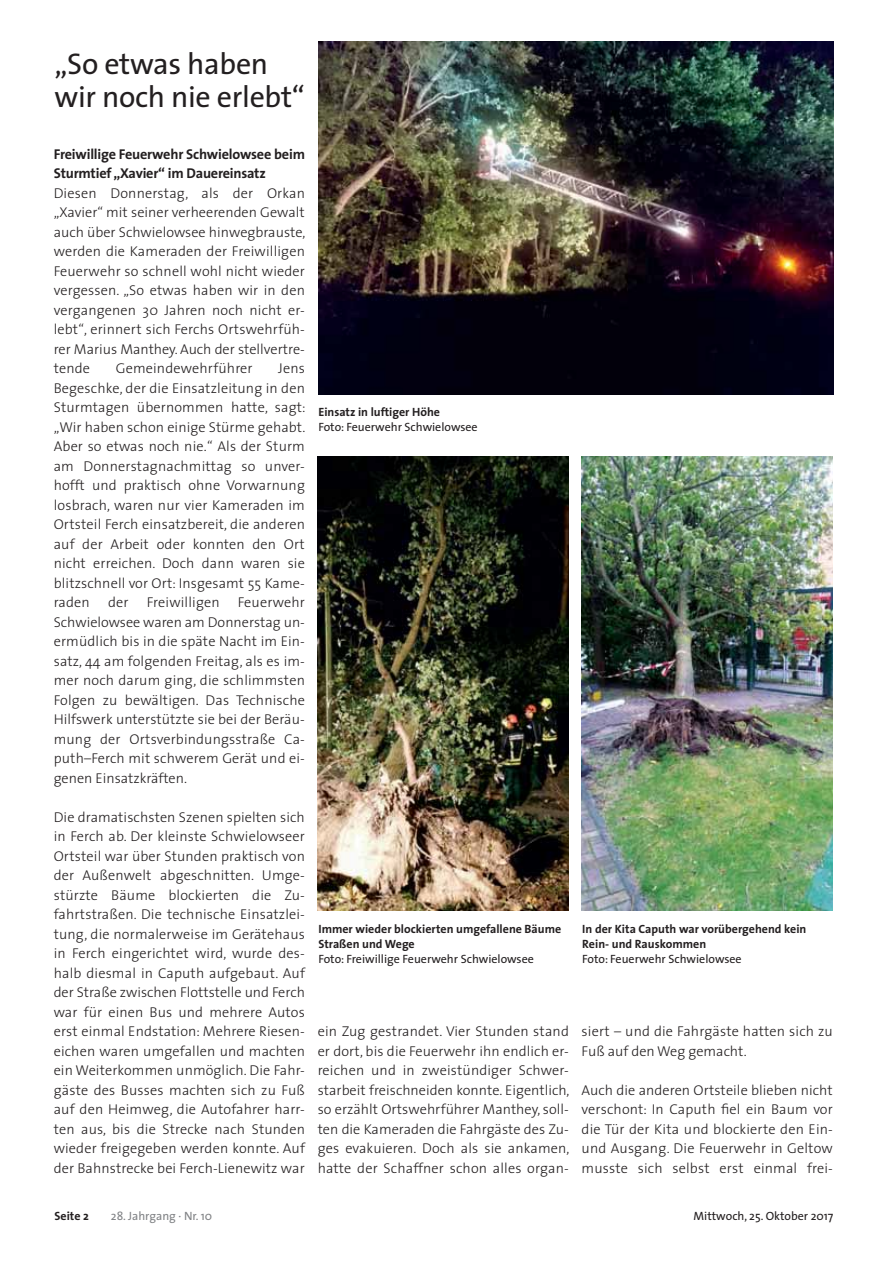
<style>
.page{position:relative;width:894px;height:1263px;background:#fff}
.page>*{position:absolute;margin:0;border:0;box-sizing:border-box;transform-origin:0 0}
.t1{font:30px/33px "The Sans";letter-spacing:-.01em;color:#231f20}
.t2{font:300 14.25px/19.5px "The Sans";letter-spacing:.01em;color:#231f20;text-align:justify}
.t3{font:700 14.25px/19.5px "The Sans";letter-spacing:-.015em;color:#231f20}
.t4{font:700 12px/15px "The Sans";color:#231f20}
.t5{font:12px "The Sans";color:#231f20}
.t6{font:12px "The Sans";color:#808285}
</style>
<div class="page">
<img style="left:317px;top:456px;width:251px;height:454px">
<img style="left:581px;top:456px;width:251px;height:454px">
<img style="left:318px;top:42px;width:515px;height:353px">
<h1 class="t1" style="left:54px;top:51px;width:252px">„So etwas haben wir noch nie erlebt“</h1>
<p class="t3" style="left:54px;top:145px;width:253px">Freiwillige Feuerwehr Schwielowsee beim<br>Sturmtief „Xavier“ im Dauereinsatz</p>
<p class="t2" style="left:54px;top:184px;width:253px">Diesen Donnerstag, als der Orkan „Xavier“ mit seiner verheerenden Gewalt auch über Schwielowsee hinwegbrauste, werden die Kameraden der Freiwilligen Feuerwehr so schnell wohl nicht wieder vergessen. „So etwas haben wir in den vergangenen 30 Jahren noch nicht er&shy;lebt“, erinnert sich Ferchs Ortswehrfüh&shy;rer Marius Manthey. Auch der stellvertre&shy;tende</p>
<p class="t2" style="left:116px;top:360px;width:138px">Gemeindewehrführer</p>
<p class="t2" style="left:54px;top:360px;width:253px;text-indent:224px">Jens Begeschke, der die Einsatzleitung in den Sturmtagen übernommen hatte, sagt: „Wir haben schon einige Stürme gehabt.<br>Aber so etwas noch nie.“ Als der Sturm am Donnerstagnachmittag so unver&shy;hofft und praktisch ohne Vorwarnung losbrach, waren nur vier Kameraden im Ortsteil Ferch einsatzbereit, die anderen auf der Arbeit oder konnten den Ort nicht erreichen. Doch dann waren sie blitzschnell vor Ort: Insgesamt 55 Kame&shy;raden</p>
<p class="t2" style="left:54px;top:594px;width:252px;text-indent:184px">Feuerwehr Schwielowsee waren am Donnerstag un&shy;ermüdlich bis in die späte Nacht im Ein&shy;satz, 44 am folgenden Freitag, als es im&shy;mer noch darum ging, die schlimmsten Folgen zu bewältigen. Das Technische Hilfswerk unterstützte sie bei der Beräu&shy;mung der Ortsverbindungsstraße Ca&shy;puth–Ferch mit schwerem Gerät und ei&shy;genen Einsatzkräften.</p>
<p class="t2" style="left:54px;top:808px;width:252px">Die dramatischsten Szenen spielten sich in Ferch ab. Der kleinste Schwielowseer Ortsteil war über Stunden praktisch von der Außenwelt abgeschnitten. Umge&shy;stürzte Bäume blockierten die Zu&shy;fahrtstraßen. Die technische Einsatzlei&shy;tung, die normalerweise im Gerätehaus in Ferch eingerichtet wird, wurde des&shy;halb diesmal in Caputh aufgebaut. Auf der Straße zwischen Flottstelle und Ferch war für einen Bus und mehrere Autos erst einmal Endstation: Mehrere Riesen&shy;eichen waren umgefallen und machten ein Weiterkommen unmöglich. Die Fahr&shy;gäste des Busses machten sich zu Fuß auf den Heimweg, die Autofahrer harr&shy;ten aus, bis die Strecke nach Stunden wieder freigegeben werden konnte. Auf der Bahnstrecke bei Ferch-Lienewitz war</p>
<p class="t2" style="left:108px;top:594px;width:22px">der</p>
<p class="t2" style="left:147px;top:594px;width:74px">Freiwilligen</p>
<p class="t4" style="left:318px;top:405px;width:123px">Einsatz in luftiger Höhe</p>
<p class="t5" style="left:318px;top:422px;width:161px">Foto: Feuerwehr Schwielowsee</p>
<p class="t4" style="left:318px;top:921px;width:244px">Immer wieder blockierten umgefallene Bäume<br>Straßen und Wege</p>
<p class="t5" style="left:318px;top:954px;width:217px">Foto: Freiwillige Feuerwehr Schwielowsee</p>
<p class="t4" style="left:582px;top:921px;width:225px">In der Kita Caputh war vorübergehend kein<br>Rein- und Rauskommen</p>
<p class="t5" style="left:582px;top:954px;width:161px">Foto: Feuerwehr Schwielowsee</p>
<p class="t2" style="left:317px;top:1023px;width:253px">ein Zug gestrandet. Vier Stunden stand er dort, bis die Feuerwehr ihn endlich er&shy;reichen und in zweistündiger Schwer&shy;starbeit freischneiden konnte. Eigentlich, so erzählt Ortswehrführer Manthey, soll&shy;ten die Kameraden die Fahrgäste des Zu&shy;ges evakuieren. Doch als sie ankamen, hatte der Schaffner schon alles organ-</p>
<p class="t2" style="left:581px;top:1023px;width:252px">siert – und die Fahrgäste hatten sich zu<br>Fuß auf den Weg gemacht.</p>
<p class="t2" style="left:581px;top:1081px;width:252px">Auch die anderen Ortsteile blieben nicht verschont: In Caputh fiel ein Baum vor die Tür der Kita und blockierte den Ein&shy;und Ausgang. Die Feuerwehr in Geltow musste sich selbst erst einmal frei-</p>
<p class="t4" style="left:54px;top:1208px;width:36px">Seite 2</p>
<p class="t6" style="left:111px;top:1211px;width:103px">28. Jahrgang · Nr. 10</p>
<p class="t5" style="left:693px;top:1211px;width:141px">Mittwoch, 25. Oktober 2017</p>
</div>
